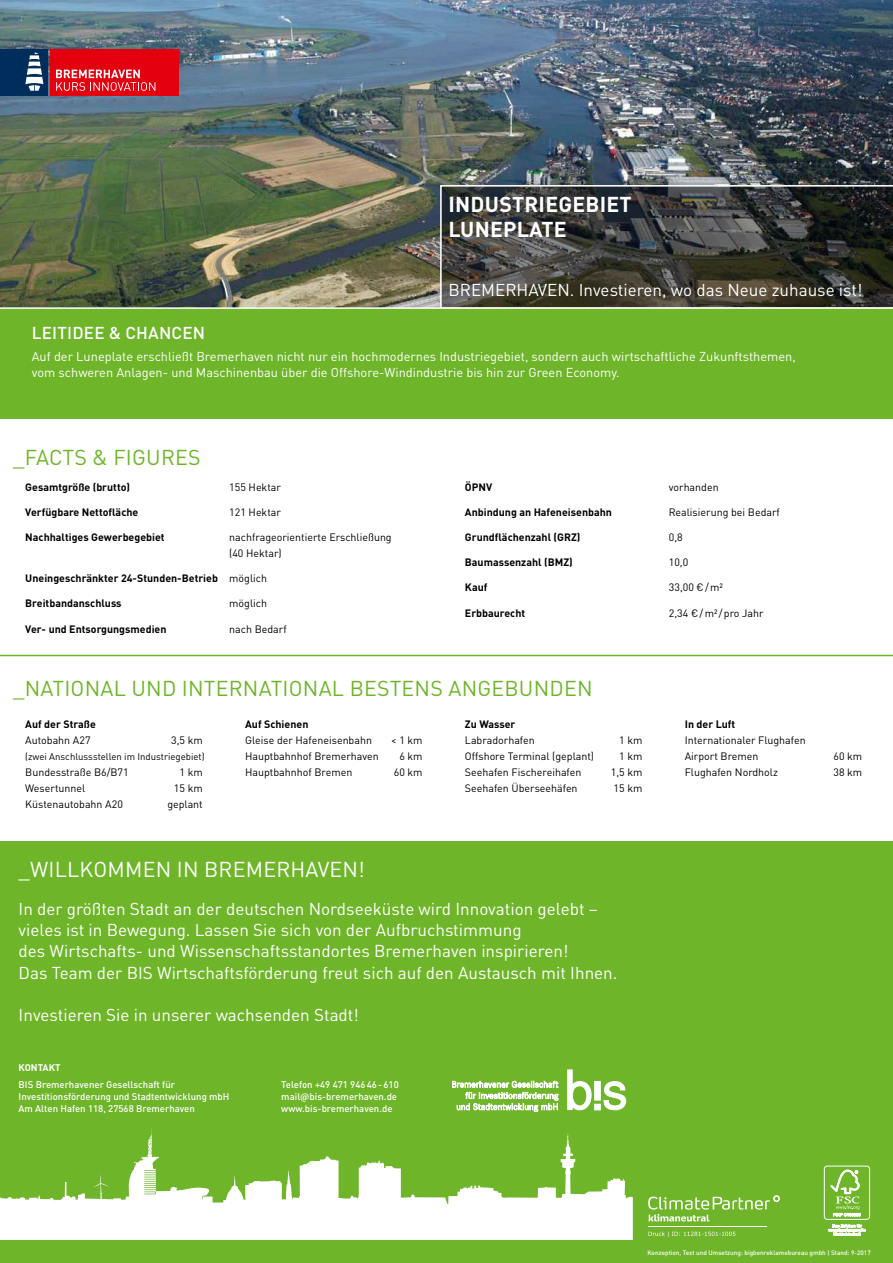
<style>
.page{position:relative;width:893px;height:1263px;background:#fff}
.page>*{position:absolute;margin:0;border:0;box-sizing:border-box;transform-origin:0 0}
.t1{font:21.3px "DINOT";letter-spacing:.01em;color:#6eb529}
.t2{font:21.3px "DINOT";letter-spacing:.01em;color:#fff}
.t3{font:700 21.3px/25.5px "DINOT";color:#fff}
.t4{font:17.1px/21.3px "DINOT";color:#fff}
.t5{font:500 17.1px "DINOT";letter-spacing:.01em;color:#fff}
.t6{font:12.75px/16px "DINOT";color:#fff}
.t7{font:10.65px/15.9px "DINOT";color:#000}
.t8{font:700 10.65px "DINOT";color:#000}
.t9{font:500 9.6px/11.7px "DINOT";color:#fff}
.t10{font:9.6px "DINOT";color:#000}
.t11{font:700 9.6px "DINOT";color:#fff}
.t12{font:500 6.45px "DINOT";color:#fff}
.s1{font-weight:400}
</style>
<div class="page">
<hr style="left:0;top:655px;width:893px;height:1px;background:#6eb529">
<div style="left:0;top:841px;width:893px;height:422px;background:#6eb529"></div>
<svg style="left:567px;top:1069px;width:59px;height:41px"></svg>
<svg style="left:452px;top:1081px;width:106px;height:31px"></svg>
<div style="left:824px;top:1166px;width:46px;height:53px;border:1px solid #fff;border-radius:3px"></div>
<svg style="left:830px;top:1169px;width:30px;height:47px"></svg>
<svg style="left:828px;top:1224px;width:38px;height:11px"></svg>
<hr style="left:648px;top:1226px;width:119px;height:1px;background:#fff">
<svg style="left:648px;top:1195px;width:132px;height:26px"></svg>
<svg style="left:648px;top:1231px;width:87px;height:6px"></svg>
<img style="left:0;top:0;width:893px;height:307px">
<svg style="left:440px;top:185px;width:453px;height:122px;background:#3c3d38"></svg>
<div style="left:0;top:307px;width:893px;height:113px;background:#6eb529"></div>
<div style="left:2px;top:49px;width:46px;height:46px;background:#002e5c"></div>
<svg style="left:25px;top:52px;width:18px;height:39px"></svg>
<div style="left:50px;top:49px;width:129px;height:46px;background:#e3000f"></div>
<svg style="left:56px;top:70px;width:99px;height:21px"></svg>
<hr style="left:0;top:49px;width:2px;height:46px;background:#002e5c">
<svg style="left:0;top:1128px;width:633px;height:112px"></svg>
<h1 class="t3" style="left:449px;top:191px;width:50px">Industriegebiet<br>Luneplate</h1>
<h2 class="t4" style="left:448px;top:279px;width:416px">BREM ERHAVEN. Investieren, wo das Neue zuhause ist!</h2>
<h2 class="t5" style="left:32px;top:322px;width:175px">Leiti dee &amp; Chancen</h2>
<p class="t6" style="left:32px;top:348px;width:765px">Auf der Luneplate erschließt Bremerhaven nicht nur ein hochmodernes Industriegebiet, sondern auch wirtschaftliche Zukunftsthemen, vom schweren Anlagen- und Maschinenbau über die Offshore-Windindustrie bis hin zur Green Economy.</p>
<h1 class="t1" style="left:13px;top:443px;width:161px">_Facts &amp; Fig ures</h1>
<p class="t8" style="left:25px;top:481px;width:106px">Gesamtgröße (brutto)</p>
<p class="t7" style="left:229px;top:479px;width:53px">155 Hektar</p>
<p class="t8" style="left:25px;top:506px;width:115px">Verfügbare Nettofläche</p>
<p class="t7" style="left:229px;top:504px;width:53px">121 Hektar</p>
<p class="t8" style="left:25px;top:531px;width:141px">Nachhaltiges Gewerbegebiet</p>
<p class="t7" style="left:229px;top:529px;width:164px">nachfrageorientierte Erschließung (40 Hektar)</p>
<p class="t8" style="left:25px;top:572px;width:243px">Uneingeschränkter 24-Stunden-Betrieb <span class="s1">möglich</span></p>
<p class="t8" style="left:25px;top:597px;width:98px">Breitbandanschluss</p>
<p class="t7" style="left:229px;top:595px;width:39px">möglich</p>
<p class="t8" style="left:25px;top:622px;width:143px">Ver- und Entsorgungsmedien</p>
<p class="t7" style="left:229px;top:620px;width:59px">nach Bedarf</p>
<p class="t8" style="left:465px;top:480px;width:29px">ÖPNV</p>
<p class="t7" style="left:669px;top:479px;width:51px">vorhanden</p>
<p class="t8" style="left:465px;top:506px;width:149px">Anbindung an Hafeneisenbahn</p>
<p class="t7" style="left:669px;top:504px;width:113px">Realisierung bei Bedarf</p>
<p class="t8" style="left:465px;top:531px;width:117px">Grundflächenzahl (GRZ)</p>
<p class="t7" style="left:669px;top:529px;width:15px">0,8</p>
<p class="t8" style="left:465px;top:556px;width:109px">Baumassenzahl (BMZ)</p>
<p class="t7" style="left:669px;top:554px;width:21px">10,0</p>
<p class="t8" style="left:465px;top:581px;width:24px">Kauf</p>
<p class="t7" style="left:669px;top:579px;width:56px">33,00 €/m²</p>
<p class="t8" style="left:465px;top:606px;width:62px">Erbbaurecht</p>
<p class="t7" style="left:669px;top:604px;width:96px">2,34 €/m²/pro Jahr</p>
<h1 class="t1" style="left:13px;top:675px;width:41px">_National</h1>
<h1 class="t1" style="left:131px;top:675px;width:64px">und international</h1>
<h1 class="t1" style="left:350px;top:675px;width:14px">bestens</h1>
<h1 class="t1" style="left:448px;top:675px;width:15px">angeb</h1>
<h1 class="t1" style="left:519px;top:675px;width:59px">unden</h1>
<p class="t8" style="left:25px;top:717px;width:72px">Auf der Straße</p>
<p class="t7" style="left:25px;top:732px;width:67px">Autobahn A27</p>
<p class="t7" style="left:171px;top:732px;width:33px">3,5 km</p>
<p class="t10" style="left:25px;top:751px;width:181px">(zwei Anschlussstellen im Industriegebiet)</p>
<p class="t7" style="left:25px;top:764px;width:105px">Bundesstraße B6/B71</p>
<p class="t7" style="left:180px;top:764px;width:25px">1 km</p>
<p class="t7" style="left:25px;top:780px;width:61px">Wesertunnel</p>
<p class="t7" style="left:174px;top:780px;width:30px">15 km</p>
<p class="t7" style="left:25px;top:796px;width:99px">Küstenautobahn A20</p>
<p class="t7" style="left:167px;top:796px;width:37px">geplant</p>
<p class="t8" style="left:245px;top:717px;width:65px">Auf Schienen</p>
<p class="t7" style="left:245px;top:732px;width:128px">Gleise der Hafeneisenbahn</p>
<p class="t7" style="left:391px;top:732px;width:33px">&lt; 1 km</p>
<p class="t7" style="left:245px;top:748px;width:135px">Hauptbahnhof Bremerhaven</p>
<p class="t7" style="left:399px;top:748px;width:25px">6 km</p>
<p class="t7" style="left:245px;top:764px;width:109px">Hauptbahnhof Bremen</p>
<p class="t7" style="left:394px;top:764px;width:30px">60 km</p>
<p class="t8" style="left:465px;top:717px;width:52px">Zu Wasser</p>
<p class="t7" style="left:465px;top:732px;width:71px">Labradorhafen</p>
<p class="t7" style="left:619px;top:732px;width:25px">1 km</p>
<p class="t7" style="left:465px;top:748px;width:131px">Offshore Terminal (geplant)</p>
<p class="t7" style="left:619px;top:748px;width:25px">1 km</p>
<p class="t7" style="left:465px;top:764px;width:118px">Seehafen Fischereihafen</p>
<p class="t7" style="left:611px;top:764px;width:33px">1,5 km</p>
<p class="t7" style="left:465px;top:780px;width:114px">Seehafen Überseehäfen</p>
<p class="t7" style="left:614px;top:780px;width:30px">15 km</p>
<h1 class="t2" style="left:19px;top:856px;width:42px">_Willko</h1>
<h1 class="t2" style="left:108px;top:856px;width:259px">mmen in BREM ERHAVEN!</h1>
<p class="t4" style="left:19px;top:898px;width:600px">In der größten Stadt an der deutschen Nordseeküste wird Innovation gelebt – vieles ist in Bewegung. Lassen Sie sich von der Aufbruchstimmung<br>des Wirtschafts- und Wissenschaftsstandortes Bremerhaven inspirieren!<br>Das Team der BIS Wirtschaftsförderung freut sich auf den Austausch mit Ihnen.</p>
<h2 class="t4" style="left:19px;top:1004px;width:342px">Investieren Sie in unserer wachsenden Stadt!</h2>
<p class="t11" style="left:19px;top:1061px;width:43px">KONTAKT</p>
<p class="t9" style="left:19px;top:1079px;width:212px">BIS Bremerhavener Gesellschaft für<br>Investitionsförderung und Stadtentwicklung mbH<br>Am Alten Hafen 118, 27568 Bremerhaven</p>
<p class="t9" style="left:281px;top:1079px;width:119px">Telefon +49 471 94646-610 mail@bis-bremerhaven.de www.bis-bremerhaven.de</p>
<p class="t8" style="left:685px;top:717px;width:52px">In der Luft</p>
<p class="t7" style="left:685px;top:732px;width:122px">Internationaler Flughafen<br>Airport Bremen</p>
<p class="t7" style="left:833px;top:748px;width:30px">60 km</p>
<p class="t7" style="left:685px;top:764px;width:95px">Flughafen Nordholz</p>
<p class="t7" style="left:833px;top:764px;width:30px">38 km</p>
<p class="t12" style="left:647px;top:1248px;width:225px">Konzeption, Text und Umsetzung: bigbenreklamebureau gmbh | Stand: 9-2017</p>
</div>
